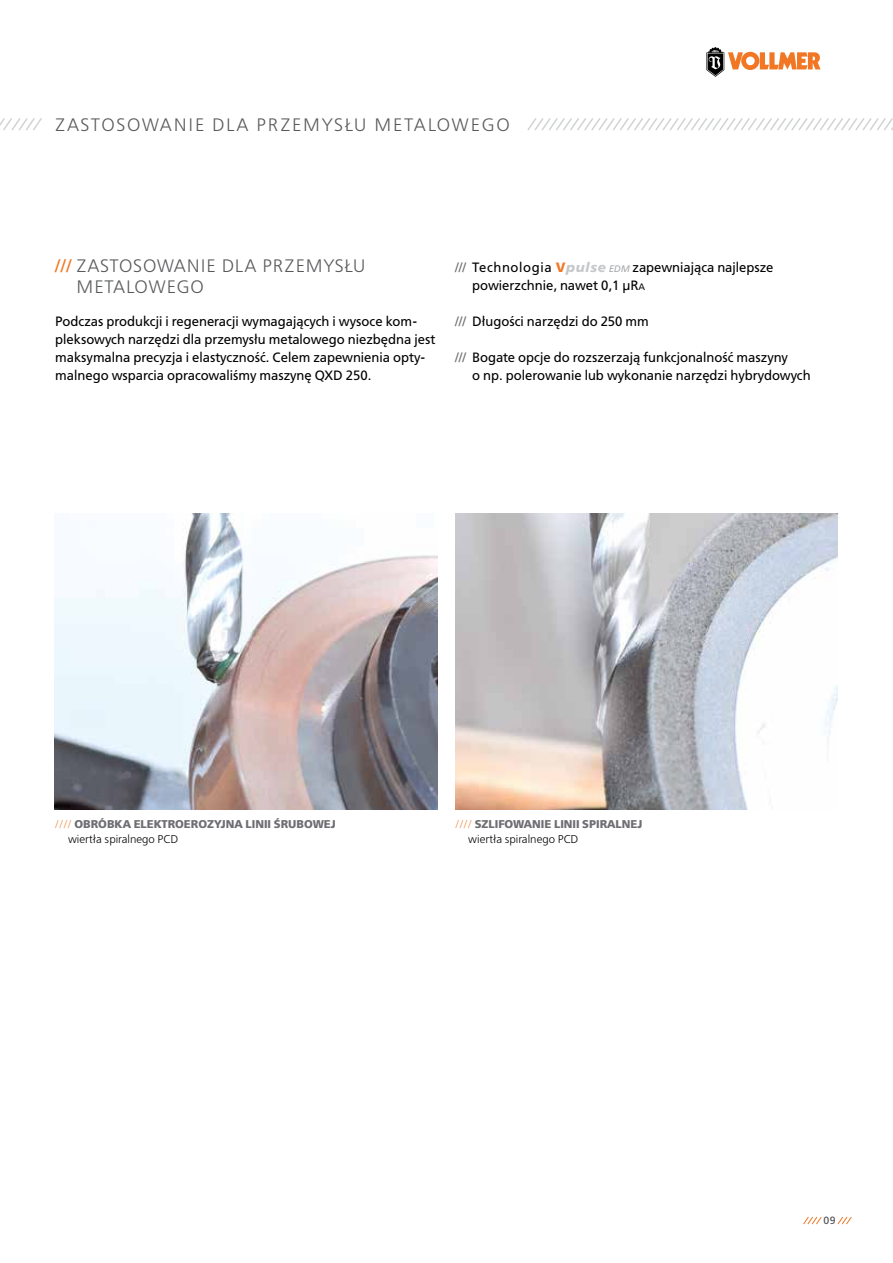
<style>
.page{position:relative;width:893px;height:1263px;background:#fff}
.page>*{position:absolute;margin:0;border:0;box-sizing:border-box;transform-origin:0 0}
.t1{font:300 18px/21.6px "Free Set";letter-spacing:.05em;color:#58595b}
.t2{font:300 18px "Free Set";letter-spacing:.1em;color:#58595b}
.t3{font:13.5px/18px "Free Set";color:#000}
.t4{font:700 11.25px/15px "Free Set";color:#6d6e71}
.t5{font:10.5px "Free Set";color:#4d4d4f}
.s1{font-weight:400;color:#f17724}
.s2{color:#6d6e71}
.s3{font-weight:700;color:#f17724}
.s4{font-weight:700;font-style:italic;color:#c7c8ca}
.s5{font-style:italic;font-size:9.45px;color:#a7a9ac}
.s6{font-style:inherit}
.s7{font-size:9.45px}
.s8{font-weight:300;color:#f17724}
.s9{font-weight:300;color:#000}
</style>
<div class="page">
<svg style="left:706px;top:47px;width:115px;height:30px"></svg>
<svg style="left:803px;top:1216px;width:19px;height:9px"></svg>
<svg style="left:837px;top:1216px;width:15px;height:9px"></svg>
<img style="left:455px;top:513px;width:382px;height:296px">
<img style="left:55px;top:513px;width:382px;height:296px">
<svg style="left:0;top:118px;width:42px;height:13px"></svg>
<svg style="left:527px;top:118px;width:366px;height:13px"></svg>
<h1 class="t2" style="left:55px;top:113px;width:456px">ZASTOSOWANIE DLA PRZEMYSŁU METALOWEGO</h1>
<h1 class="t1" style="left:77px;top:255px;width:290px;text-indent:-21px"><span class="s1">///</span> ZASTOSOWANIE DLA PRZEMYSŁU<br>METALOWEGO</h1>
<p class="t3" style="left:55px;top:312px;width:381px">Podczas produkcji i regeneracji wymagających i wysoce kom&shy;pleksowych narzędzi dla przemysłu metalowego niezbędna jest maksymalna precyzja i elastyczność. Celem zapewnienia opty&shy;malnego wsparcia opracowaliśmy maszynę QXD 250.</p>
<p class="t3" style="left:472px;top:258px;width:303px;text-indent:-17px"><span class="s2">///</span> Technologia <span class="s3">V</span><span class="s4">pulse</span> <span class="s5">edm</span> zapewniająca najlepsze powierzchnie, nawet 0,1 µ<span class="s6">R</span><span class="s7">a</span></p>
<p class="t3" style="left:455px;top:312px;width:195px"><span class="s2">///</span> Długości narzędzi do 250 mm</p>
<p class="t3" style="left:472px;top:348px;width:340px;text-indent:-17px"><span class="s2">///</span> Bogate opcje do rozszerzają funkcjonalność maszyny<br>o np. polerowanie lub wykonanie narzędzi hybrydowych</p>
<p class="t4" style="left:68px;top:816px;width:269px;text-indent:-13px"><span class="s8">////</span> OBRÓBKA ELEKTROEROZYJNA LINII ŚRUBOWEJ <span class="s9">wiertła spiralnego PCD</span></p>
<p class="t4" style="left:468px;top:816px;width:176px;text-indent:-13px"><span class="s8">////</span> SZLIFOWANIE LINII SPIRALNEJ <span class="s9">wiertła spiralnego PCD</span></p>
<p class="t5" style="left:823px;top:1214px;width:13px">09</p>
</div>
